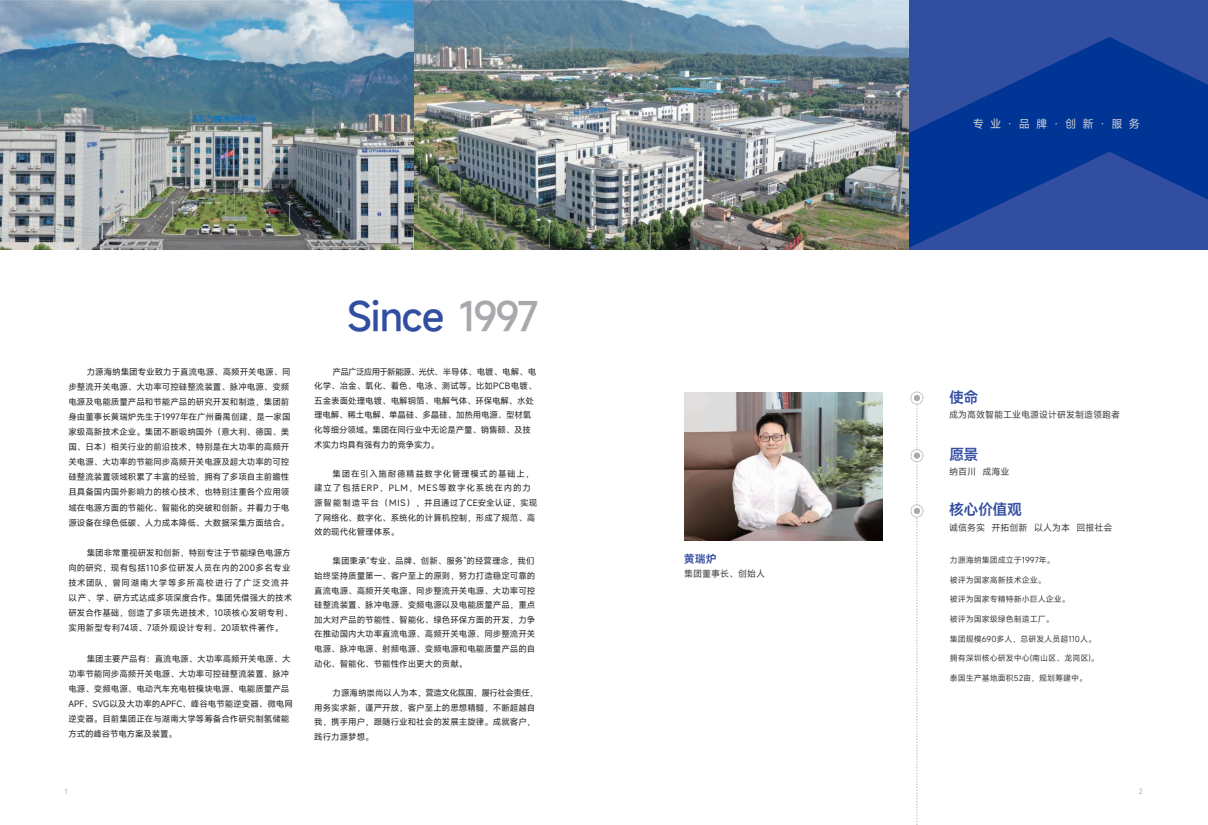
<style>
.page{position:relative;width:1208px;height:825px;background:#fff}
.page>*{position:absolute;margin:0;border:0;box-sizing:border-box;transform-origin:0 0}
.t1{font:500 39.1px "Mi Sans";letter-spacing:-.035em;color:#324ea1}
.t2{font:600 15px "Mi Sans";letter-spacing:-.035em;color:#324ea1}
.t3{font:11.2px "Mi Sans";letter-spacing:.535em;color:#d1d2d4}
.t4{font:600 11px "Mi Sans";color:#324ea1}
.t5{font:9px "Mi Sans";color:#3e3e3f}
.t6{font:8.5px/15.1px "Mi Sans";color:#231f20}
.t7{font:8.5px/15.1px "Mi Sans";letter-spacing:.02em;color:#231f20}
.t8{font:8.5px/14.6px "Mi Sans";letter-spacing:-.02em;color:#231f20}
.t9{font:8.5px/14.6px "Mi Sans";letter-spacing:.08em;color:#231f20}
.t10{font:8px "Mi Sans";color:#3e3e3f}
.t11{font:7px "Mi Sans";color:#a8a9ad}
.t12{font:7px "Mi Sans";color:#a8a9ad}
.s1{color:#a8a9ad}
</style>
<div class="page">
<div style="left:604px;top:0;width:604px;height:249px;background:#324ea1"></div>
<svg style="left:908px;top:37px;width:300px;height:212px;fill:#003596"></svg>
<div style="left:910px;top:392px;width:13px;height:12px;border:1px dashed #a8a9ad;border-radius:50%"></div>
<svg style="left:911px;top:450px;width:12px;height:12px"></svg>
<div style="left:910px;top:449px;width:13px;height:13px;border:1px dashed #a8a9ad;border-radius:50%"></div>
<div style="left:910px;top:505px;width:13px;height:12px;border:1px dashed #a8a9ad;border-radius:50%"></div>
<svg style="left:914px;top:395px;width:5px;height:430px"></svg>
<img style="left:684px;top:392px;width:198px;height:148px">
<img style="left:0;top:0;width:414px;height:249px">
<img style="left:414px;top:0;width:494px;height:249px">
<p class="t6" style="left:68px;top:364px;width:224px;text-indent:18px">力源海纳集团专业致力于直流电源、高频开关电源、同步整流开关电源、大功率可控硅整流装置、脉冲电源、变频电源及电能质量产品和节能产品的研究开发和制造，集团前身由董事长黄瑞炉先生于1997年在广州番禺创建，是一家国家级高新技术企业。集团不断吸纳国外（意大利、德国、美国、日本）相关行业的前沿技术，特别是在大功率的高频开关电源、大功率的节能同步高频开关电源及超大功率的可控硅整流装置领域积累了丰富的经验，拥有了多项自主前瞻性且具备国内国外影响力的核心技术，也特别注重各个应用领域在电源方面的节能化、智能化的突破和创新。并着力于电源设备在绿色低碳、人力成本降低、大数据采集方面结合。</p>
<p class="t7" style="left:68px;top:545px;width:226px;text-indent:18px">集团非常重视研发和创新，特别专注于节能绿色电源方向的研究，现有包括110多位研发人员在内的200多名专业技术团队，曾同湖南大学等多所高校进行了广泛交流并以产、学、研方式达成多项深度合作。集团凭借强大的技术研发合作基础，创造了多项先进技术，10项核心发明专利、实用新型专利74项、7项外观设计专利、20项软件著作。</p>
<p class="t6" style="left:68px;top:651px;width:226px;text-indent:18px">集团主要产品有：直流电源、大功率高频开关电源、大功率节能同步高频开关电源、大功率可控硅整流装置、脉冲电源、变频电源、电动汽车充电桩模块电源、电能质量产品<br>APF、SVG以及大功率的APFC、峰谷电节能逆变器、微电网逆变器。目前集团正在与湖南大学等筹备合作研究制氢储能方式的峰谷节电方案及装置。</p>
<h1 class="t1" style="left:347px;top:290px;width:193px">Since <span class="s1">1997</span></h1>
<p class="t8" style="left:314px;top:364px;width:224px;text-indent:18px">产品广泛应用于新能源、光伏、半导体、电镀、电解、电化学、冶金、氧化、着色、电泳、测试等。比如PCB电镀、五金表面处理电镀、电解铜箔、电解气体、环保电解、水处理电解、稀土电解、单晶硅、多晶硅、加热用电源、型材氧化等细分领域。集团在同行业中无论是产量、销售额、及技术实力均具有强有力的竞争实力。</p>
<p class="t9" style="left:314px;top:466px;width:224px;text-indent:18px">集团在引入施耐德精益数字化管理模式的基础上，建立了包括ERP，PLM，MES等数字化系统在内的力源智能制造平台（MIS），并且通过了CE安全认证，实现了网络化、数字化、系统化的计算机控制，形成了规范、高效的现代化管理体系。</p>
<p class="t6" style="left:314px;top:554px;width:223px;line-height:14.6px;text-align:justify;text-indent:18px">集团秉承“专业、品牌、创新、服务”的经营理念，我们始终坚持质量第一、客户至上的原则，努力打造稳定可靠的直流电源、高频开关电源、同步整流开关电源、大功率可控硅整流装置、脉冲电源、变频电源以及电能质量产品，重点加大对产品的节能性、智能化、绿色环保方面的开发，力争在推动国内大功率直流电源、高频开关电源、同步整流开关电源、脉冲电源、射频电源、变频电源和电能质量产品的自动化、智能化、节能性作出更大的贡献。</p>
<p class="t6" style="left:314px;top:685px;width:225px;line-height:14.6px;text-indent:18px">力源海纳崇尚以人为本，营造文化氛围，履行社会责任，用务实求新，谨严开放，客户至上的思想精髓，不断超越自我，携手用户，跟随行业和社会的发展主旋律。成就客户，践行力源梦想。</p>
<p class="t4" style="left:684px;top:552px;width:34px">黄瑞炉</p>
<p class="t5" style="left:684px;top:568px;width:82px">集团董事长、创始人</p>
<h3 class="t3" style="left:972px;top:116px;width:169px">专业·品牌·创新·服务</h3>
<h2 class="t2" style="left:949px;top:387px;width:31px">使命</h2>
<p class="t5" style="left:949px;top:408px;width:173px">成为高效智能工业电源设计研发制造领跑者</p>
<h2 class="t2" style="left:949px;top:445px;width:31px">愿景</h2>
<p class="t5" style="left:949px;top:466px;width:62px">纳百川 成海业</p>
<h2 class="t2" style="left:949px;top:499px;width:74px">核心价值观</h2>
<p class="t5" style="left:949px;top:522px;width:165px">诚信务实 开拓创新 以人为本 回报社会</p>
<p class="t10" style="left:949px;top:555px;width:107px">力源海纳集团成立于1997年。</p>
<p class="t10" style="left:949px;top:574px;width:97px">被评为国家高新技术企业。</p>
<p class="t10" style="left:949px;top:594px;width:121px">被评为国家专精特新小巨人企业。</p>
<p class="t10" style="left:949px;top:614px;width:105px">被评为国家级绿色制造工厂。</p>
<p class="t10" style="left:949px;top:633px;width:148px">集团规模690多人，总研发人员超110人。</p>
<p class="t10" style="left:949px;top:653px;width:150px">拥有深圳核心研发中心(南山区、龙岗区)。</p>
<p class="t10" style="left:949px;top:672px;width:139px">泰国生产基地面积52亩，规划筹建中。</p>
<p class="t11" style="left:65px;top:786px;width:4px">1</p>
<p class="t12" style="left:1138px;top:786px;width:5px">2</p>
</div>
